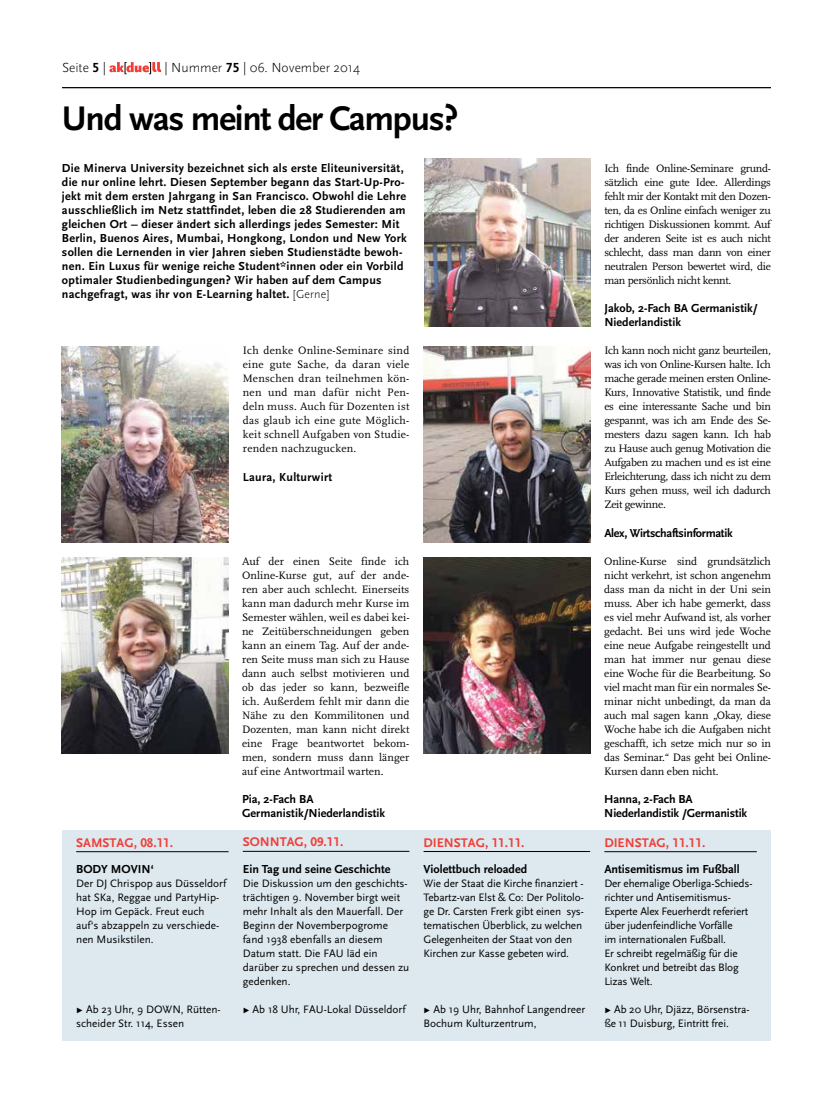
<style>
.page{position:relative;width:833px;height:1117px;background:#fff}
.page>*{position:absolute;margin:0;border:0;box-sizing:border-box;transform-origin:0 0}
.t1{font:700 35.62px "Scala Sans";letter-spacing:-.035em;color:#000}
.t2{font:300 13.75px "Scala Sans";color:#000}
.t3{font:700 13.12px "Scala Sans Caps";color:#f13d37}
.t4{font:700 12.12px/14px "Scala Sans";letter-spacing:.025em;color:#000}
.t5{font:700 12.12px/14px "Scala Sans";color:#000}
.t6{font:700 12.12px/14px "Scala Sans";letter-spacing:-.01em;color:#000}
.t7{font:700 12.12px "Scala Sans";letter-spacing:-.025em;color:#000}
.t8{font:11.25px/14px "Scala";letter-spacing:-.01em;color:#000;text-align:justify}
.t9{font:11.25px/14px "Scala Sans";letter-spacing:-.01em;color:#000}
.s1{font-family:"Scala Sans Caps";font-weight:700}
.s2{font-weight:300}
</style>
<div class="page">
<hr style="left:62px;top:87px;width:709px;height:1px;background:#000">
<svg style="left:109px;top:62px;width:52px;height:12px"></svg>
<div style="left:62px;top:830px;width:709px;height:210px;background:#dde9ef"></div>
<hr style="left:76px;top:851px;width:153px;height:1px;background:#000">
<hr style="left:604px;top:851px;width:152px;height:1px;background:#000">
<hr style="left:423px;top:851px;width:167px;height:1px;background:#000">
<hr style="left:243px;top:850px;width:166px;height:1px;background:#000">
<img style="left:62px;top:346px;width:167px;height:196px">
<img style="left:62px;top:557px;width:167px;height:196px">
<img style="left:423px;top:346px;width:167px;height:196px">
<img style="left:423px;top:557px;width:167px;height:196px">
<img style="left:424px;top:158px;width:167px;height:168px">
<p class="t2" style="left:62px;top:60px;width:45px">Seite <span class="s1">5</span> |</p>
<p class="t2" style="left:165px;top:60px;width:197px">| Nummer <span class="s1">75</span> | 06. November 2014</p>
<h1 class="t1" style="left:62px;top:99px;width:398px">Und was meint der Campus?</h1>
<p class="t4" style="left:62px;top:162px;width:346px">Die Minerva University bezeichnet sich als erste Eliteuniversität, die nur online lehrt. Diesen September begann das Start-Up-Pro&shy;jekt mit dem ersten Jahrgang in San Francisco. Obwohl die Lehre ausschließlich im Netz stattfindet, leben die 28 Studierenden am gleichen Ort – dieser ändert sich allerdings jedes Semester: Mit Berlin, Buenos Aires, Mumbai, Hongkong, London und New York sollen die Lernenden in vier Jahren sieben Studienstädte bewoh&shy;nen. Ein Luxus für wenige reiche Student*innen oder ein Vorbild optimaler Studienbedingungen? Wir haben auf dem Campus nachgefragt, was ihr von E-Learning haltet. <span class="s2">[Gerne]</span></p>
<p class="t8" style="left:243px;top:344px;width:168px">Ich denke Online-Seminare sind eine gute Sache, da daran viele Menschen dran teilnehmen kön&shy;nen und man dafür nicht Pen&shy;deln muss. Auch für Dozenten ist das glaub ich eine gute Möglich&shy;keit schnell Aufgaben von Studie&shy;renden nachzugucken.</p>
<p class="t4" style="left:243px;top:470px;width:91px">Laura, Kulturwirt</p>
<p class="t3" style="left:76px;top:835px;width:98px">SAMSTAG, 08.11.</p>
<p class="t5" style="left:76px;top:862px;width:79px">BODY MOVIN‘</p>
<p class="t9" style="left:76px;top:876px;width:151px">Der DJ Chrispop aus Düsseldorf hat SKa, Reggae und PartyHip-<br>Hop im Gepäck. Freut euch auf‘s abzappeln zu verschiede&shy;nen Musikstilen.</p>
<p class="t9" style="left:76px;top:1002px;width:146px">Ω Ab 23 Uhr, 9 DOWN, Rütten&shy;scheider Str. 114, Essen</p>
<p class="t8" style="left:242px;top:554px;width:169px">Auf der einen Seite finde ich Online-Kurse gut, auf der ande&shy;ren aber auch schlecht. Einerseits kann man dadurch mehr Kurse im Semester wählen, weil es dabei kei&shy;ne Zeitüberschneidungen geben kann an einem Tag. Auf der ande&shy;ren Seite muss man sich zu Hause dann auch selbst motivieren und ob das jeder so kann, bezweifle ich. Außerdem fehlt mir dann die Nähe zu den Kommilitonen und Dozenten, man kann nicht direkt eine Frage beantwortet bekom&shy;men, sondern muss dann länger auf eine Antwortmail warten.</p>
<p class="t5" style="left:242px;top:792px;width:145px">Pia, 2-Fach BA<br>Germanistik/Niederlandistik</p>
<p class="t3" style="left:243px;top:834px;width:102px">SONNTAG, 09.11.</p>
<p class="t5" style="left:243px;top:862px;width:149px">Ein Tag und seine Geschichte</p>
<p class="t9" style="left:243px;top:876px;width:168px">Die Diskussion um den geschichts&shy;trächtigen 9. November birgt weit mehr Inhalt als den Mauerfall. Der<br>Beginn der Novemberpogrome fand 1938 ebenfalls an diesem<br>Datum statt. Die FAU läd ein darüber zu sprechen und dessen zu gedenken.</p>
<p class="t9" style="left:243px;top:1002px;width:164px">Ω Ab 18 Uhr, FAU-Lokal Düsseldorf</p>
<p class="t3" style="left:423px;top:834px;width:102px">DIENSTAG, 11.11.</p>
<p class="t5" style="left:423px;top:862px;width:105px">Violettbuch reloaded</p>
<p class="t9" style="left:423px;top:876px;width:162px">Wie der Staat die Kirche finanziert - Tebartz-van Elst &amp; Co: Der Politolo&shy;ge Dr. Carsten Frerk gibt einen sys&shy;tematischen Überblick, zu welchen Gelegenheiten der Staat von den Kirchen zur Kasse gebeten wird.</p>
<p class="t9" style="left:423px;top:1002px;width:163px">Ω Ab 19 Uhr, Bahnhof Langendreer<br>Bochum Kulturzentrum,</p>
<p class="t8" style="left:604px;top:162px;width:168px">Ich finde Online-Seminare grund&shy;sätzlich eine gute Idee. Allerdings fehlt mir der Kontakt mit den Dozen&shy;ten, da es Online einfach weniger zu richtigen Diskussionen kommt. Auf der anderen Seite ist es auch nicht schlecht, dass man dann von einer neutralen Person bewertet wird, die man persönlich nicht kennt.</p>
<p class="t5" style="left:604px;top:302px;width:155px">Jakob, 2-Fach BA Germanistik/<br>Niederlandistik</p>
<p class="t8" style="left:604px;top:344px;width:168px">Ich kann noch nicht ganz beurteilen, was ich von Online-Kursen halte. Ich mache gerade meinen ersten Online-Kurs, Innovative Statistik, und finde es eine interessante Sache und bin gespannt, was ich am Ende des Se&shy;mesters dazu sagen kann. Ich hab zu Hause auch genug Motivation die Aufgaben zu machen und es ist eine Erleichterung, dass ich nicht zu dem Kurs gehen muss, weil ich dadurch Zeit gewinne.</p>
<p class="t7" style="left:604px;top:526px;width:130px">Alex, Wirtschaftsinformatik</p>
<p class="t8" style="left:604px;top:554px;width:168px">Online-Kurse sind grundsätzlich nicht verkehrt, ist schon angenehm dass man da nicht in der Uni sein muss. Aber ich habe gemerkt, dass es viel mehr Aufwand ist, als vorher gedacht. Bei uns wird jede Woche eine neue Aufgabe reingestellt und man hat immer nur genau diese eine Woche für die Bearbeitung. So viel macht man für ein normales Se&shy;minar nicht unbedingt, da man da auch mal sagen kann „Okay, diese Woche habe ich die Aufgaben nicht geschafft, ich setze mich nur so in das Seminar.“ Das geht bei Online-Kursen dann eben nicht.</p>
<p class="t6" style="left:604px;top:792px;width:144px">Hanna, 2-Fach BA<br>Niederlandistik /Germanistik</p>
<p class="t3" style="left:604px;top:835px;width:102px">DIENSTAG, 11.11.</p>
<p class="t5" style="left:604px;top:862px;width:137px">Antisemitismus im Fußball</p>
<p class="t9" style="left:604px;top:876px;width:150px">Der ehemalige Oberliga-Schieds&shy;richter und Antisemitismus-<br>Experte Alex Feuerherdt referiert über judenfeindliche Vorfälle<br>im internationalen Fußball.<br>Er schreibt regelmäßig für die<br>Konkret und betreibt das Blog<br>Lizas Welt.</p>
<p class="t9" style="left:604px;top:1002px;width:147px">Ω Ab 20 Uhr, Djäzz, Börsenstra&shy;ße 11 Duisburg, Eintritt frei.</p>
</div>
